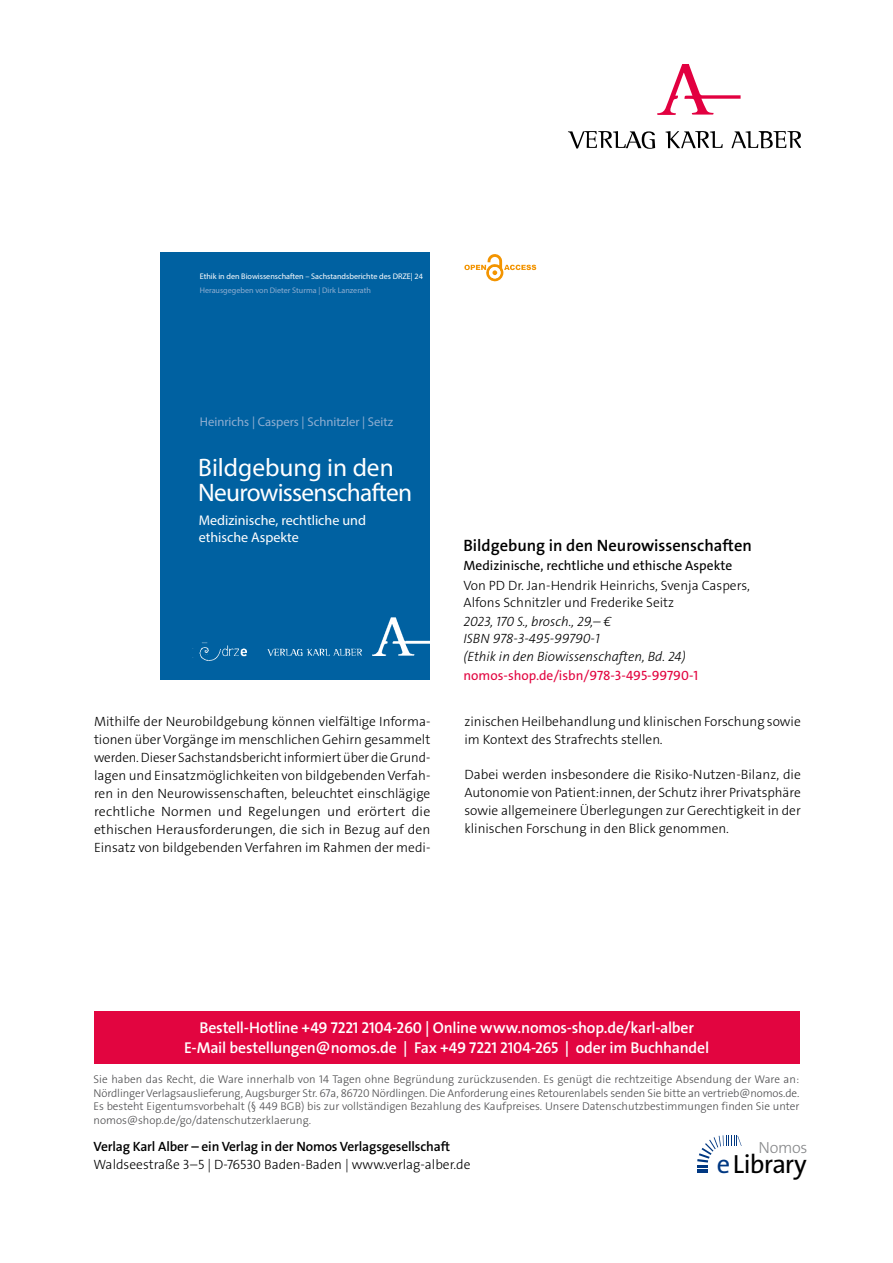
<style>
.page{position:relative;width:893px;height:1263px;background:#fff}
.page>*{position:absolute;margin:0;border:0;box-sizing:border-box;transform-origin:0 0}
.t1{font:26.4px "The Sans Os F";letter-spacing:-.03em;color:#000}
.t2{font:25.35px/25.3px "Myriad Pro";letter-spacing:-.03em;color:#fff}
.t3{font:600 16.5px "The Sans Os F";color:#000}
.t4{font:300 16.2px "The Sans Os F";letter-spacing:-.02em;color:#87888a}
.t5{font:600 15.75px/21px "The Sans Os F";letter-spacing:-.015em;color:#fff;text-align:center}
.t6{font:14.1px/17px "Myriad Pro";color:#fff}
.t7{font:300 13.5px/18px "The Sans Os F";color:#000}
.t8{font:italic 300 13.5px/17.2px "The Sans Os F";color:#000}
.t9{font:600 13.5px "The Sans Os F";letter-spacing:-.01em;color:#000}
.t10{font:13.5px "The Sans Os F";color:#000}
.t11{font:13.5px "The Sans Os F";color:#e20540}
.t12{font:12.75px "Myriad Pro";color:#8faed1}
.t13{font:300 11.25px/13.5px "The Sans Os F";color:#4b4b4d;text-align:justify}
.t14{font:8.1px "Myriad Pro";color:#fff}
.t15{font:8.1px "Myriad Pro";color:#8faed1}
.s1{color:#003882}
</style>
<div class="page">
<div style="left:94px;top:1011px;width:705px;height:52px;background:#e20540"></div>
<svg style="left:697px;top:1135px;width:45px;height:38px"></svg>
<svg style="left:568px;top:131px;width:87px;height:18px"></svg>
<svg style="left:665px;top:131px;width:58px;height:17px"></svg>
<svg style="left:731px;top:131px;width:70px;height:17px"></svg>
<svg style="left:657px;top:64px;width:84px;height:51px"></svg>
<div style="left:160px;top:252px;width:270px;height:427px;background:#0061a1"></div>
<img style="left:267px;top:617px;width:163px;height:39px">
<img style="left:192px;top:642px;width:55px;height:19px">
<svg style="left:464px;top:254px;width:72px;height:28px"></svg>
<p class="t14" style="left:200px;top:272px;width:225px">Ethik in den Biowissenschaften – Sachstandsberichte des DRZE | 24</p>
<p class="t15" style="left:200px;top:285px;width:173px">Herausgegeben von Dieter Sturma | Dirk Lanzerath</p>
<p class="t12" style="left:200px;top:413px;width:195px">Heinrichs | Caspers | Schnitzler | Seitz</p>
<h2 class="t2" style="left:198px;top:454px;width:215px">Bildgebung in den<br>Neurowissenschaften</h2>
<p class="t6" style="left:199px;top:511px;width:169px">Medizinische, rechtliche und ethische Aspekte</p>
<p class="t3" style="left:463px;top:535px;width:290px">Bildgebung in den Neurowissenschaften</p>
<p class="t10" style="left:463px;top:560px;width:270px">Medizinische, rechtliche und ethische Aspekte</p>
<p class="t7" style="left:463px;top:576px;width:288px;line-height:17.2px">Von PD Dr. Jan-Hendrik Heinrichs, Svenja Caspers,<br>Alfons Schnitzler und Frederike Seitz</p>
<p class="t8" style="left:463px;top:613px;width:224px">2023, 170 S., brosch., 29,– €<br>ISBN 978-3-495-99790-1<br>(Ethik in den Biowissenschaften, Bd. 24)</p>
<p class="t11" style="left:463px;top:670px;width:236px">nomos-shop.de/isbn/978-3-495-99790-1</p>
<p class="t7" style="left:94px;top:713px;width:338px;text-align:justify">Mithilfe der Neurobildgebung können vielfältige Informa&shy;tionen über Vorgänge im menschlichen Gehirn gesammelt werden. Dieser Sachstandsbericht informiert über die Grund&shy;lagen und Einsatzmöglichkeiten von bildgebenden Verfah&shy;ren in den Neurowissenschaften, beleuchtet einschlägige rechtliche Normen und Regelungen und erörtert die ethischen Herausforderungen, die sich in Bezug auf den Einsatz von bildgebenden Verfahren im Rahmen der medi-</p>
<p class="t7" style="left:464px;top:713px;width:338px">zinischen Heilbehandlung und klinischen Forschung sowie im Kontext des Strafrechts stellen.</p>
<p class="t7" style="left:464px;top:766px;width:338px;text-align:justify">Dabei werden insbesondere die Risiko-Nutzen-Bilanz, die Autonomie von Patient:innen, der Schutz ihrer Privatsphäre sowie allgemeinere Überlegungen zur Gerechtigkeit in der klinischen Forschung in den Blick genommen.</p>
<p class="t5" style="left:184px;top:1017px;width:526px">Bestell-Hotline +49 7221 2104-260 | Online www.nomos-shop.de/karl-alber<br>E-Mail bestellungen@nomos.de | Fax +49 7221 2104-265 | oder im Buchhandel</p>
<p class="t13" style="left:94px;top:1073px;width:707px">Sie haben das Recht, die Ware innerhalb von 14 Tagen ohne Begründung zurückzusenden. Es genügt die rechtzeitige Absendung der Ware an:<br>Nördlinger Verlagsauslieferung, Augsburger Str. 67a, 86720 Nördlingen. Die Anforderung eines Retourenlabels senden Sie bitte an vertrieb@nomos.de.<br>Es besteht Eigentumsvorbehalt (§ 449 BGB) bis zur vollständigen Bezahlung des Kaufpreises. Unsere Datenschutzbestimmungen finden Sie unter nomos@shop.de/go/datenschutzerklaerung.</p>
<p class="t9" style="left:94px;top:1138px;width:358px">Verlag Karl Alber – ein Verlag in der Nomos Verlagsgesellschaft</p>
<p class="t7" style="left:94px;top:1156px;width:378px">Waldseestraße 3–5 | D-76530 Baden-Baden | www.verlag-alber.de</p>
<h1 class="t1" style="left:717px;top:1153px;width:91px"><span class="s1">e</span>Library</h1>
<p class="t4" style="left:758px;top:1137px;width:51px">Nomos</p>
</div>
